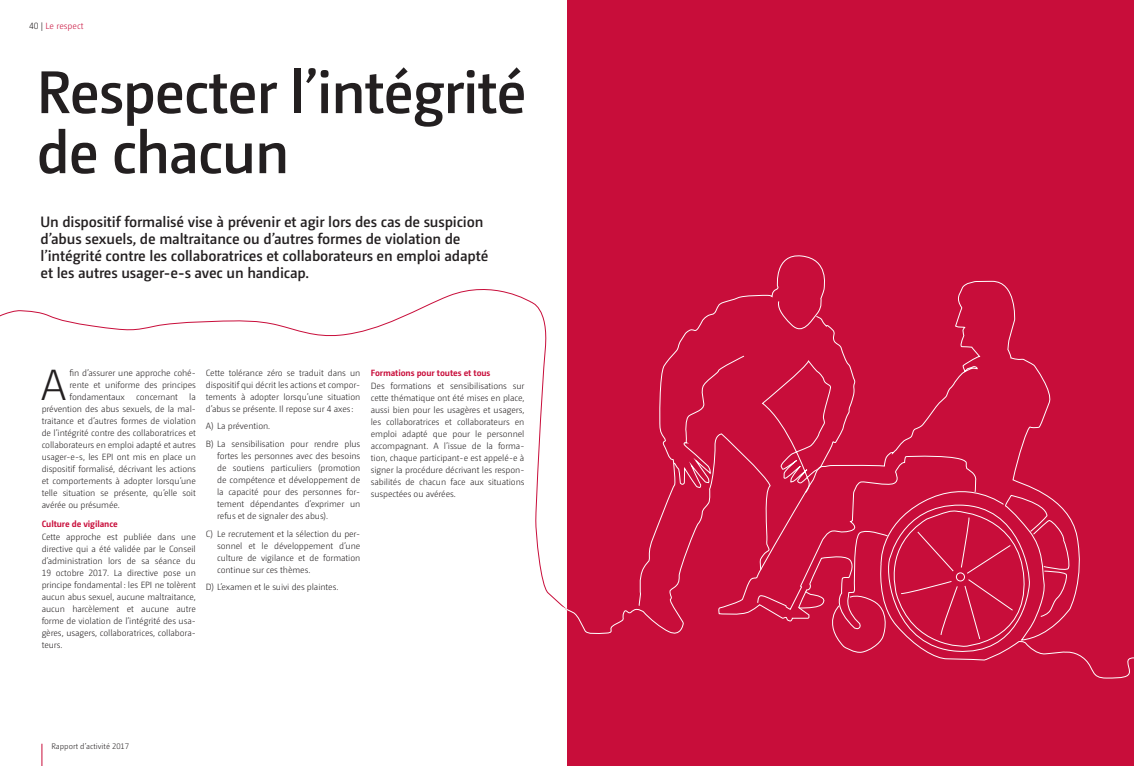
<style>
.page{position:relative;width:1134px;height:766px;background:#fff}
.page>*{position:absolute;margin:0;border:0;box-sizing:border-box;transform-origin:0 0}
.t1{font:600 60px/60px "Camingo Dos Pro";letter-spacing:-.025em;color:#231f20}
.t2{font:300 43.5px "Camingo Dos Pro";color:#231f20}
.t3{font:600 15px/17px "Camingo Dos Pro";letter-spacing:-.01em;color:#231f20}
.t4{font:300 9px/12px "Camingo Dos Pro";letter-spacing:-.01em;color:#231f20;text-align:justify}
.t5{font:700 9px "Camingo Dos Pro";letter-spacing:-.01em;color:#c80d3a}
.t6{font:300 9px "Camingo Dos Pro";color:#c80d3a}
.t7{font:300 8px "Camingo Dos Pro";color:#231f20}
.s1{color:#231f20}
</style>
<div class="page">
<svg style="left:42px;top:743px;width:1px;height:22px"></svg>
<div style="left:567px;top:0;width:567px;height:765px;background:#c80d3a"></div>
<svg style="left:388px;top:255px;width:437px;height:379px"></svg>
<svg style="left:717px;top:280px;width:334px;height:354px"></svg>
<svg style="left:756px;top:454px;width:378px;height:224px"></svg>
<p class="t6" style="left:29px;top:21px;width:56px"><span class="s1">40 |</span> Le respect</p>
<h1 class="t1" style="left:37px;top:62px;width:492px">Respecter l’intégrité de chacun</h1>
<p class="t3" style="left:41px;top:213px;width:449px">Un dispositif formalisé vise à prévenir et agir lors des cas de suspicion d’abus sexuels, de maltraitance ou d’autres formes de violation de l’intégrité contre les collaboratrices et collaborateurs en emploi adapté et les autres usager-e-s avec un handicap.</p>
<h2 class="t2" style="left:41px;top:359px;width:27px">A</h2>
<p class="t4" style="left:69px;top:366px;width:128px">fin d’assurer une approche cohé&shy;rente et uniforme des principes fondamentaux</p>
<p class="t4" style="left:42px;top:390px;width:156px;text-indent:148px">la prévention des abus sexuels, de la mal&shy;traitance et d’autres formes de violation de l’intégrité contre des collaboratrices et collaborateurs en emploi adapté et autres usager-e-s, les EPI ont mis en place un dispositif formalisé, décrivant les actions et comportements à adopter lorsqu’une telle situation se présente, qu’elle soit avérée ou présumée.</p>
<p class="t5" style="left:42px;top:518px;width:78px">Culture de vigilance</p>
<p class="t4" style="left:42px;top:531px;width:156px">Cette approche est publiée dans une directive qui a été validée par le Conseil d’administration lors de sa séance du 19 octobre 2017. La directive pose un principe fondamental : les EPI ne tolèrent aucun abus sexuel, aucune maltraitance, aucun harcèlement et aucune autre forme de violation de l’intégrité des usa&shy;gères, usagers, collaboratrices, collabora&shy;teurs.</p>
<p class="t4" style="left:136px;top:390px;width:43px">concernant</p>
<p class="t4" style="left:206px;top:366px;width:156px">Cette tolérance zéro se traduit dans un dispositif qui décrit les actions et compor&shy;tements à adopter lorsqu’une situation d’abus se présente. Il repose sur 4 axes :</p>
<p class="t4" style="left:206px;top:417px;width:156px;line-height:17.7px">A) La prévention.<br>B) La sensibilisation pour rendre plus</p>
<p class="t4" style="left:217px;top:449px;width:145px">fortes les personnes avec des besoins de soutiens particuliers (promotion de compétence et développement de la capacité pour des personnes for&shy;tement dépendantes d’exprimer un refus et de signaler des abus).</p>
<p class="t4" style="left:217px;top:527px;width:145px;text-indent:-11px">C) Le recrutement et la sélection du per&shy;sonnel et le développement d’une culture de vigilance et de formation continue sur ces thèmes.</p>
<p class="t4" style="left:206px;top:581px;width:134px">D) L’examen et le suivi des plaintes.</p>
<p class="t5" style="left:371px;top:367px;width:121px">Formations pour toutes et tous</p>
<p class="t4" style="left:371px;top:380px;width:155px">Des formations et sensibilisations sur cette thématique ont été mises en place, aussi bien pour les usagères et usagers, les collaboratrices et collaborateurs en emploi adapté que pour le personnel accompagnant. A l’issue de la forma&shy;tion, chaque participant-e est appelé-e à signer la procédure décrivant les respon&shy;sabilités de chacun face aux situations suspectées ou avérées.</p>
<p class="t7" style="left:51px;top:741px;width:79px">Rapport d’activité 2017</p>
</div>
